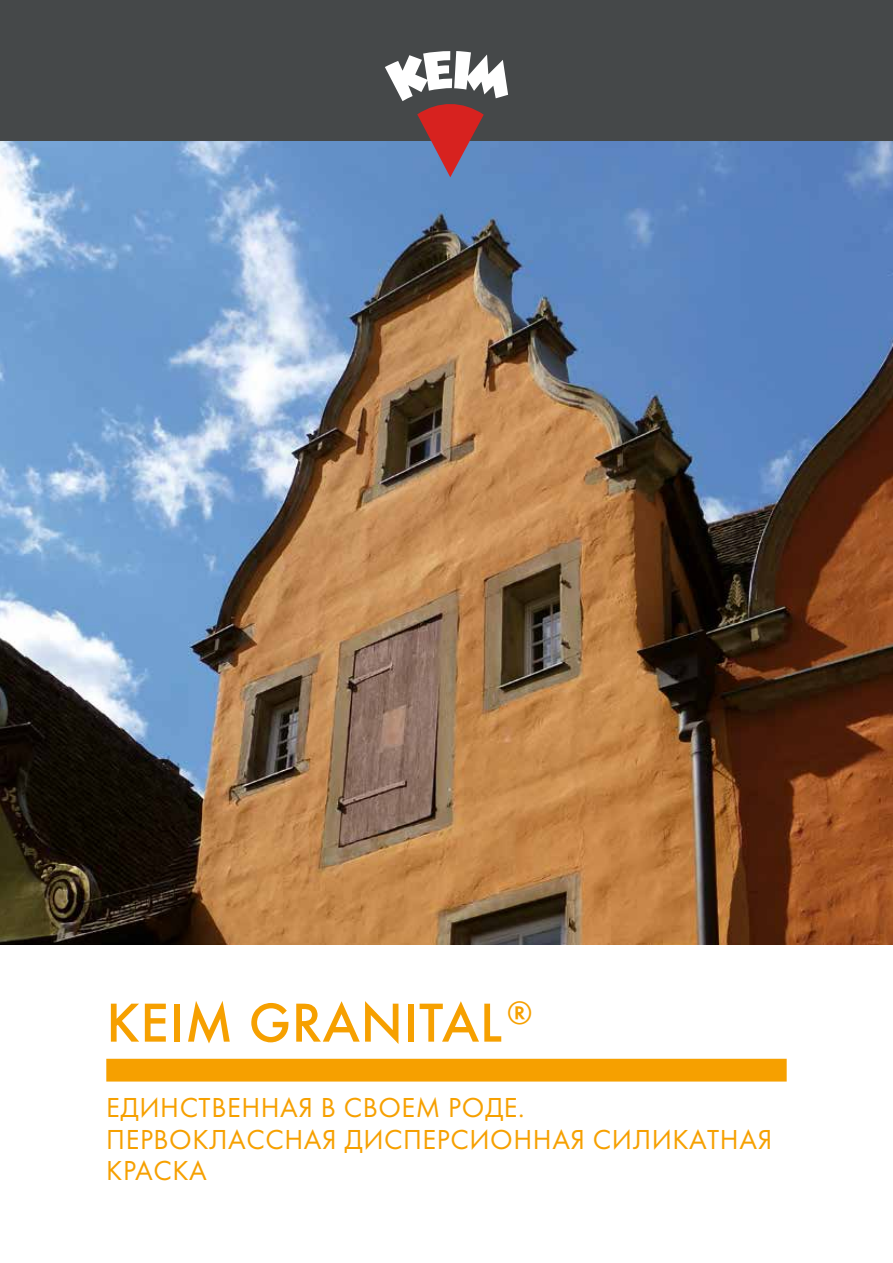
<style>
.page{position:relative;width:893px;height:1263px;background:#fff}
.page>*{position:absolute;margin:0;border:0;box-sizing:border-box;transform-origin:0 0}
.t1{font:500 57px "Futura T";letter-spacing:.01em;color:#f6a000}
.t2{font:500 33.3px "Futura T";color:#f6a000}
.t3{font:28.5px/31.3px "Futura Book C";letter-spacing:.02em;color:#f6a000}
</style>
<div class="page">
<img style="left:0;top:140px;width:893px;height:804px">
<div style="left:0;top:0;width:893px;height:140px;background:#454849"></div>
<svg style="left:385px;top:51px;width:123px;height:126px"></svg>
<div style="left:106px;top:1059px;width:681px;height:22px;background:#f6a000"></div>
<h1 class="t1" style="left:106px;top:989px;width:397px">KEIM GRANITAL</h1>
<p class="t2" style="left:507px;top:994px;width:27px">®</p>
<p class="t3" style="left:106px;top:1092px;width:667px">EДИНСТВЕННАЯ В СВОЕМ РОДЕ.<br>ПЕРВОКЛАССНАЯ ДИСПЕРСИОННАЯ СИЛИКАТНАЯ<br>КРАСКА</p>
</div>
